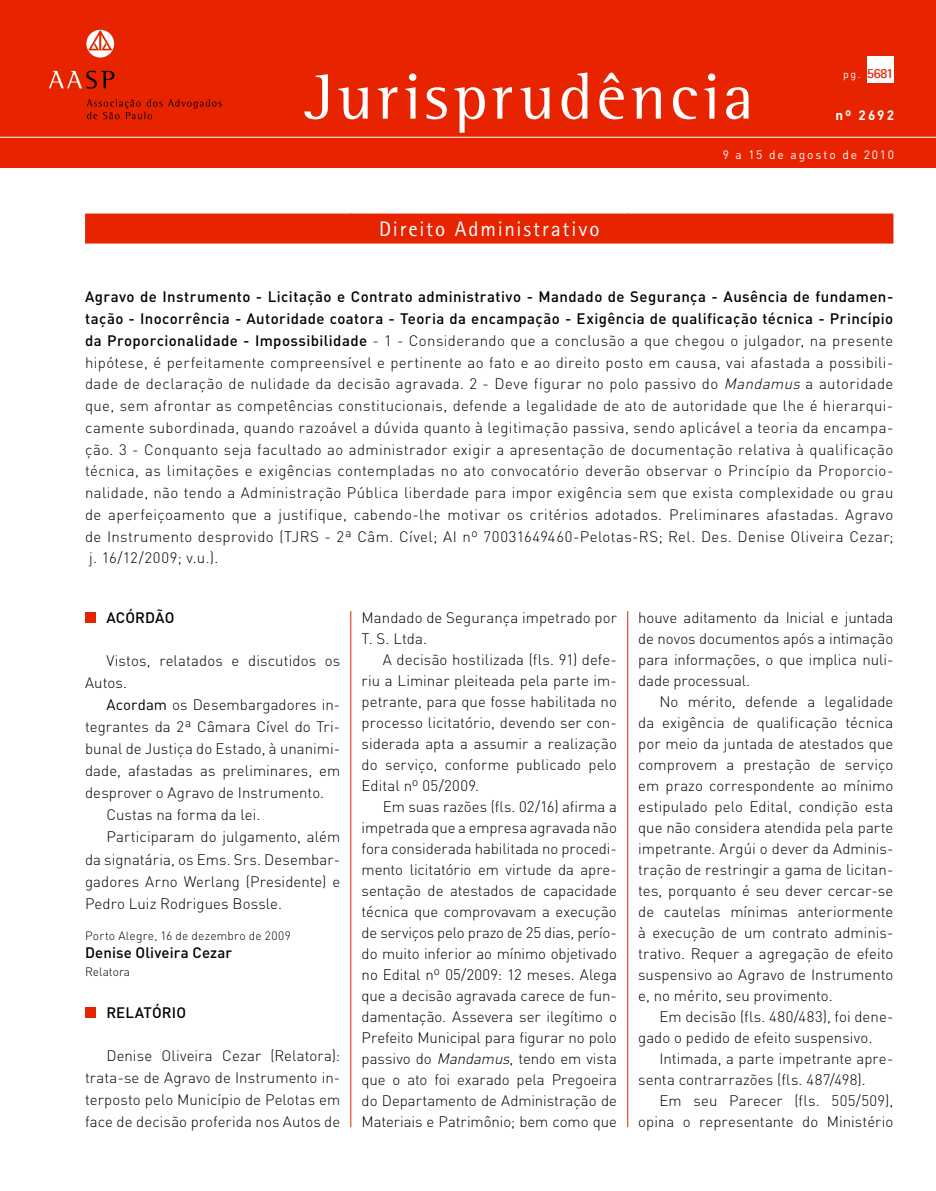
<style>
.page{position:relative;width:936px;height:1191px;background:#fff}
.page>*{position:absolute;margin:0;border:0;box-sizing:border-box;transform-origin:0 0}
.t1{font:66px "Rotis Semi Serif";letter-spacing:.06em;color:#fff}
.t2{font:21px "Rotis Sans Serif";letter-spacing:.09em;color:#fff}
.t3{font:300 15px/21.8px "DIN";letter-spacing:.005em;color:#000;text-align:justify}
.t4{font:500 15px "DIN";letter-spacing:.01em;color:#000}
.t5{font:300 15px "DIN";letter-spacing:-.015em;color:#000}
.t6{font:700 13.95px "Rotis Sans Serif";color:#e72300}
.t7{font:700 13.5px "DIN";letter-spacing:.15em;color:#fff}
.t8{font:300 12px "DIN";letter-spacing:.015em;color:#000}
.t9{font:12px "DIN";letter-spacing:.15em;color:#fff}
.s1{font-family:"DIN";font-weight:400;font-size:10.5px;color:#fff}
.s2{font-weight:500}
.s3{font-style:italic}
.s4{font-weight:400}
</style>
<div class="page">
<hr style="left:350px;top:213px;width:1px;height:914px;background:#e72300">
<hr style="left:627px;top:213px;width:1px;height:914px;background:#e72300">
<div style="left:0;top:0;width:935px;height:168px;background:#e72300"></div>
<hr style="left:0;top:137px;width:935px;height:1px;background:#fff">
<div style="left:866px;top:56px;width:27px;height:26px;background:#fff"></div>
<svg style="left:87px;top:99px;width:135px;height:20px"></svg>
<svg style="left:49px;top:71px;width:65px;height:18px"></svg>
<div style="left:86px;top:30px;width:28px;height:28px;background:#fff;border-radius:50%"></div>
<svg style="left:88px;top:30px;width:24px;height:21px"></svg>
<div style="left:85px;top:213px;width:808px;height:30px;background:#e72300"></div>
<div style="left:85px;top:612px;width:11px;height:11px;background:#e72300"></div>
<div style="left:85px;top:1007px;width:11px;height:11px;background:#e72300"></div>
<p class="t1" style="left:305px;top:58px;width:450px">Jurisprudência</p>
<p class="t6" style="left:843px;top:65px;width:52px"><span class="s1">pg.</span> 5681</p>
<p class="t9" style="left:722px;top:147px;width:173px">9 a 15 de agosto de 2010</p>
<p class="t7" style="left:835px;top:106px;width:60px">nº 2692</p>
<p class="t2" style="left:379px;top:216px;width:222px">Direito Administrativo</p>
<p class="t3" style="left:85px;top:286px;width:809px"><span class="s2">Agravo de Instrumento - Licitação e Contrato administrativo - Mandado de Segurança - Ausência de fundamen&shy;tação - Inocorrência - Autoridade coatora - Teoria da encampação - Exigência de qualificação técnica - Princípio da Proporcionalidade - Impossibilidade</span> - 1 - Considerando que a conclusão a que chegou o julgador, na presente hipótese, é perfeitamente compreensível e pertinente ao fato e ao direito posto em causa, vai afastada a possibili&shy;dade de declaração de nulidade da decisão agravada. 2 - Deve figurar no polo passivo do <span class="s3">Mandamus</span> a autoridade que, sem afrontar as competências constitucionais, defende a legalidade de ato de autoridade que lhe é hierarqui&shy;camente subordinada, quando razoável a dúvida quanto à legitimação passiva, sendo aplicável a teoria da encampa&shy;ção. 3 - Conquanto seja facultado ao administrador exigir a apresentação de documentação relativa à qualificação técnica, as limitações e exigências contempladas no ato convocatório deverão observar o Princípio da Proporcio&shy;nalidade, não tendo a Administração Pública liberdade para impor exigência sem que exista complexidade ou grau de aperfeiçoamento que a justifique, cabendo-lhe motivar os critérios adotados. Preliminares afastadas. Agravo de Instrumento desprovido (TJRS - 2ª Câm. Cível; AI nº 70031649460-Pelotas-RS; Rel. Des. Denise Oliveira Cezar; j. 16/12/2009; v.u.).</p>
<p class="t4" style="left:106px;top:608px;width:70px">ACÓRDÃO</p>
<p class="t3" style="left:106px;top:649px;width:235px">Vistos, relatados e discutidos os</p>
<p class="t3" style="left:85px;top:671px;width:44px">Autos.</p>
<p class="t3" style="left:106px;top:693px;width:235px"><span class="s4">Acordam</span> os Desembargadores in-</p>
<p class="t3" style="left:85px;top:715px;width:257px">tegrantes da 2ª Câmara Cível do Tri-</p>
<p class="t3" style="left:85px;top:738px;width:257px">bunal de Justiça do Estado, à unanimi-</p>
<p class="t3" style="left:85px;top:760px;width:257px">dade, afastadas as preliminares, em</p>
<p class="t3" style="left:85px;top:782px;width:241px">desprover o Agravo de Instrumento.</p>
<p class="t3" style="left:106px;top:804px;width:156px">Custas na forma da lei.</p>
<p class="t3" style="left:106px;top:826px;width:235px">Participaram do julgamento, além</p>
<p class="t3" style="left:85px;top:848px;width:257px">da signatária, os Ems. Srs. Desembar-</p>
<p class="t3" style="left:85px;top:870px;width:257px">gadores Arno Werlang (Presidente) e</p>
<p class="t3" style="left:85px;top:892px;width:198px">Pedro Luiz Rodrigues Bossle.</p>
<p class="t8" style="left:85px;top:928px;width:207px">Porto Alegre, 16 de dezembro de 2009</p>
<p class="t4" style="left:85px;top:943px;width:149px">Denise Oliveira Cezar</p>
<p class="t8" style="left:85px;top:964px;width:47px">Relatora</p>
<p class="t4" style="left:106px;top:1003px;width:81px">RELATÓRIO</p>
<p class="t3" style="left:85px;top:1044px;width:257px;text-indent:21px">Denise Oliveira Cezar (Relatora): trata-se de Agravo de Instrumento in&shy;terposto pelo Município de Pelotas em face de decisão proferida nos Autos de</p>
<p class="t3" style="left:361px;top:606px;width:257px">Mandado de Segurança impetrado por</p>
<p class="t3" style="left:361px;top:627px;width:67px">T. S. Ltda.</p>
<p class="t3" style="left:383px;top:648px;width:235px">A decisão hostilizada (fls. 91) defe-</p>
<p class="t3" style="left:361px;top:669px;width:257px">riu a Liminar pleiteada pela parte im-</p>
<p class="t3" style="left:361px;top:690px;width:257px">petrante, para que fosse habilitada no</p>
<p class="t3" style="left:361px;top:711px;width:257px">processo licitatório, devendo ser con-</p>
<p class="t3" style="left:361px;top:732px;width:257px">siderada apta a assumir a realização</p>
<p class="t3" style="left:361px;top:753px;width:257px">do serviço, conforme publicado pelo</p>
<p class="t3" style="left:361px;top:774px;width:119px">Edital nº 05/2009.</p>
<p class="t3" style="left:383px;top:795px;width:235px">Em suas razões (fls. 02/16) afirma a</p>
<p class="t3" style="left:361px;top:816px;width:257px">impetrada que a empresa agravada não</p>
<p class="t3" style="left:361px;top:837px;width:257px">fora considerada habilitada no procedi-</p>
<p class="t3" style="left:361px;top:858px;width:257px">mento licitatório em virtude da apre-</p>
<p class="t3" style="left:361px;top:879px;width:257px">sentação de atestados de capacidade</p>
<p class="t3" style="left:361px;top:900px;width:257px">técnica que comprovavam a execução</p>
<p class="t5" style="left:361px;top:923px;width:257px">de serviços pelo prazo de 25 dias, perío-</p>
<p class="t3" style="left:361px;top:942px;width:257px">do muito inferior ao mínimo objetivado</p>
<p class="t3" style="left:361px;top:963px;width:257px">no Edital nº 05/2009: 12 meses. Alega</p>
<p class="t3" style="left:361px;top:984px;width:257px">que a decisão agravada carece de fun-</p>
<p class="t3" style="left:361px;top:1005px;width:257px">damentação. Assevera ser ilegítimo o</p>
<p class="t3" style="left:361px;top:1026px;width:257px">Prefeito Municipal para figurar no polo</p>
<p class="t3" style="left:361px;top:1047px;width:257px">passivo do <span class="s3">Mandamus</span>, tendo em vista</p>
<p class="t3" style="left:361px;top:1068px;width:257px">que o ato foi exarado pela Pregoeira</p>
<p class="t3" style="left:361px;top:1089px;width:257px">do Departamento de Administração de</p>
<p class="t3" style="left:361px;top:1110px;width:257px">Materiais e Patrimônio; bem como que</p>
<p class="t3" style="left:638px;top:606px;width:257px">houve aditamento da Inicial e juntada</p>
<p class="t3" style="left:638px;top:627px;width:257px">de novos documentos após a intimação</p>
<p class="t3" style="left:638px;top:648px;width:257px">para informações, o que implica nuli-</p>
<p class="t3" style="left:638px;top:669px;width:114px">dade processual.</p>
<p class="t3" style="left:659px;top:690px;width:235px">No mérito, defende a legalidade</p>
<p class="t3" style="left:638px;top:711px;width:257px">da exigência de qualificação técnica</p>
<p class="t3" style="left:638px;top:732px;width:257px">por meio da juntada de atestados que</p>
<p class="t3" style="left:638px;top:753px;width:257px">comprovem a prestação de serviço</p>
<p class="t3" style="left:638px;top:774px;width:257px">em prazo correspondente ao mínimo</p>
<p class="t3" style="left:638px;top:795px;width:257px">estipulado pelo Edital, condição esta</p>
<p class="t3" style="left:638px;top:816px;width:257px">que não considera atendida pela parte</p>
<p class="t3" style="left:638px;top:837px;width:257px">impetrante. Argúi o dever da Adminis-</p>
<p class="t3" style="left:638px;top:858px;width:257px">tração de restringir a gama de licitan-</p>
<p class="t3" style="left:638px;top:879px;width:257px">tes, porquanto é seu dever cercar-se</p>
<p class="t3" style="left:638px;top:900px;width:257px">de cautelas mínimas anteriormente</p>
<p class="t3" style="left:638px;top:921px;width:257px">à execução de um contrato adminis-</p>
<p class="t3" style="left:638px;top:942px;width:257px">trativo. Requer a agregação de efeito</p>
<p class="t3" style="left:638px;top:963px;width:257px">suspensivo ao Agravo de Instrumento</p>
<p class="t3" style="left:638px;top:984px;width:196px">e, no mérito, seu provimento.</p>
<p class="t3" style="left:659px;top:1005px;width:235px">Em decisão (fls. 480/483), foi dene-</p>
<p class="t3" style="left:638px;top:1026px;width:236px">gado o pedido de efeito suspensivo.</p>
<p class="t3" style="left:659px;top:1047px;width:235px">Intimada, a parte impetrante apre-</p>
<p class="t3" style="left:638px;top:1068px;width:229px">senta contrarrazões (fls. 487/498).</p>
<p class="t3" style="left:659px;top:1089px;width:235px">Em seu Parecer (fls. 505/509),</p>
<p class="t3" style="left:638px;top:1110px;width:257px">opina o representante do Ministério</p>
</div>
